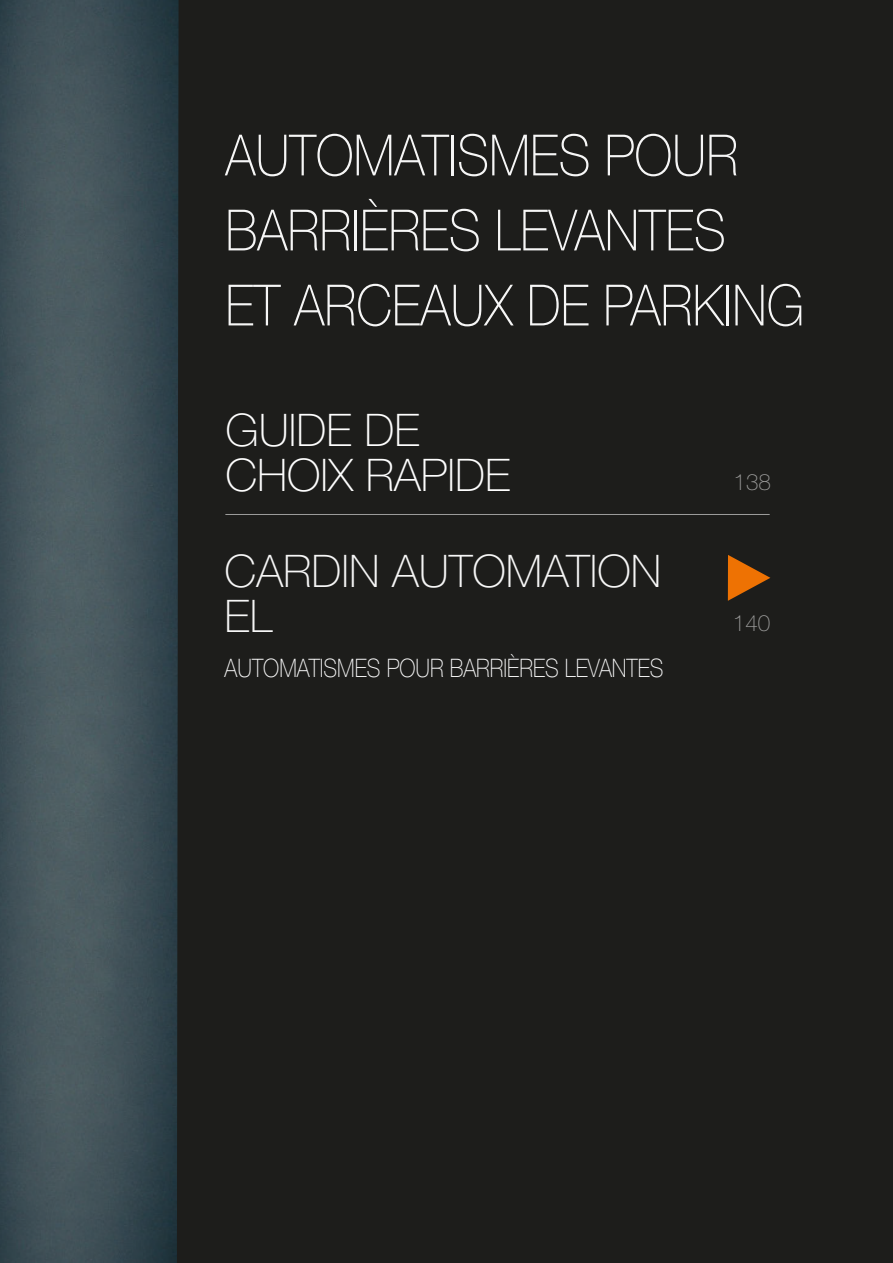
<style>
.page{position:relative;width:893px;height:1263px;background:#1d1d1b}
.page>*{position:absolute;margin:0;border:0;box-sizing:border-box;transform-origin:0 0}
.t1{font:100 57px/75px "Helvetica Neue LT Std";color:#f6f6f6;scale:.89 1}
.t2{font:100 45px/45px "Helvetica Neue LT Std";color:#f6f6f6}
.t3{font:100 45px/45px "Helvetica Neue LT Std";color:#fefefe}
.t4{font:100 25.5px "Helvetica Neue LT Std";color:#f6f6f6;scale:.85 1}
.t5{font:100 22.5px "Helvetica Neue LT Std";color:#9d9d9c}
</style>
<div class="page">
<hr style="left:225px;top:514px;width:545px;height:1px;background:#9d9d9c">
<img style="left:0;top:0;width:179px;height:1263px">
<svg style="left:728px;top:555px;width:42px;height:46px"></svg>
<p class="t1" style="left:225px;top:118px;width:652px">AUTOMATISMES POUR<br>BARRIÈRES LEVANTES<br>ET ARCEAUX DE PARKING</p>
<p class="t3" style="left:225px;top:407px;width:286px">GUIDE DE<br>CHOIX RAPIDE</p>
<p class="t2" style="left:225px;top:548px;width:438px">CARDIN AUTOMATION<br>EL</p>
<p class="t4" style="left:225px;top:653px;width:518px">AUTOMATISMES POUR BARRIÈRES LEVANTES</p>
<p class="t5" style="left:734px;top:469px;width:39px">138</p>
<p class="t5" style="left:733px;top:610px;width:39px">140</p>
</div>
